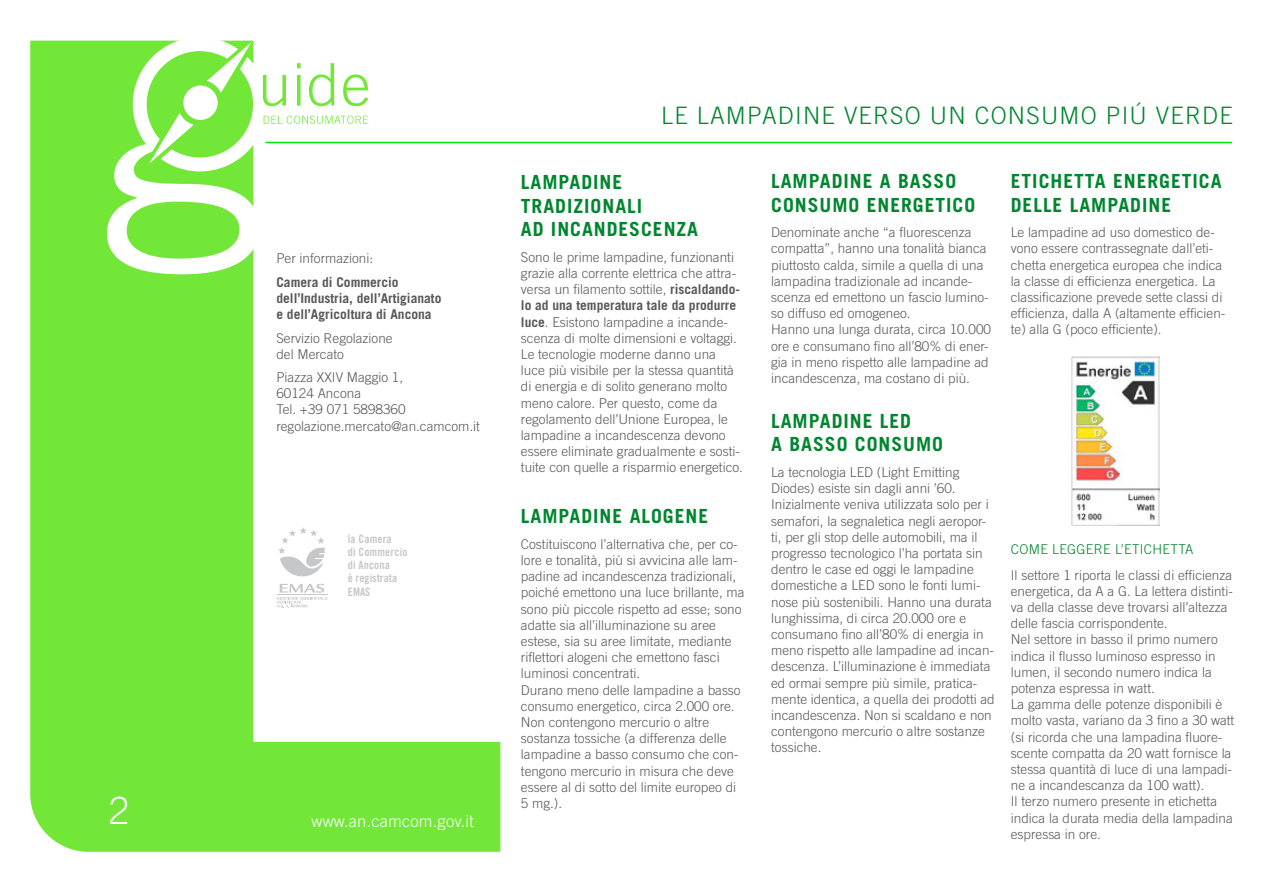
<style>
.page{position:relative;width:1263px;height:893px;background:#fff}
.page>*{position:absolute;margin:0;border:0;box-sizing:border-box;transform-origin:0 0}
.t1{font:300 37.5px "Trade Gothic";color:#fff}
.t2{font:300 24px "Trade Gothic";letter-spacing:.05em;color:#00862f}
.t3{font:700 19.5px/23.4px "Trade Gothic";letter-spacing:.05em;color:#00862f}
.t4{font:300 16.5px "Trade Gothic";letter-spacing:.01em;color:#fff}
.t5{font:300 13.5px/16.2px "Trade Gothic";color:#58585a}
.t6{font:700 13.5px/16.2px "Trade Gothic";color:#58585a}
.t7{font:300 13.5px "Trade Gothic";letter-spacing:.025em;color:#00862f}
.t8{font:11.55px/13.2px "Trade Gothic Bold Cond Twenty";letter-spacing:.01em;color:#c6c7c8}
.s1{font-weight:700}
</style>
<div class="page">
<svg style="left:30px;top:41px;width:470px;height:811px;fill:#72e738"></svg>
<svg style="left:107px;top:40px;width:261px;height:234px"></svg>
<svg style="left:278px;top:527px;width:47px;height:49px"></svg>
<svg style="left:276px;top:584px;width:51px;height:24px"></svg>
<hr style="left:265px;top:142px;width:967px;height:1px;background:#00e809">
<img style="left:1071px;top:357px;width:88px;height:169px">
<h1 class="t1" style="left:108px;top:788px;width:22px">2</h1>
<p class="t5" style="left:276px;top:249px;width:98px">Per informazioni:</p>
<p class="t6" style="left:276px;top:273px;width:167px">Camera di Commercio dell’Industria, dell’Artigianato e dell’Agricoltura di Ancona</p>
<p class="t5" style="left:276px;top:330px;width:118px">Servizio Regolazione del Mercato</p>
<p class="t5" style="left:276px;top:368px;width:205px">Piazza XXIV Maggio 1,<br>60124 Ancona<br>Tel. +39 071 5898360 regolazione.mercato@an.camcom.it</p>
<p class="t8" style="left:348px;top:532px;width:61px">la Camera<br>di Commercio di Ancona<br>è registrata<br>EMAS</p>
<p class="t4" style="left:311px;top:811px;width:164px">www.an.camcom.gov.it</p>
<h2 class="t2" style="left:661px;top:101px;width:573px">LE LAMPADINE VERSO UN CONSUMO PIÚ VERDE</h2>
<h3 class="t3" style="left:521px;top:170px;width:179px">LAMPADINE<br>TRADIZIONALI<br>AD INCANDESCENZA</h3>
<p class="t5" style="left:521px;top:249px;width:224px">Sono le prime lampadine, funzionanti grazie alla corrente elettrica che attra&shy;versa un filamento sottile, <span class="s1">riscaldando&shy;lo ad una temperatura tale da produrre luce</span>. Esistono lampadine a incande&shy;scenza di molte dimensioni e voltaggi.<br>Le tecnologie moderne danno una luce più visibile per la stessa quantità di energia e di solito generano molto meno calore. Per questo, come da regolamento dell’Unione Europea, le lampadine a incandescenza devono essere eliminate gradualmente e sosti&shy;tuite con quelle a risparmio energetico.</p>
<h3 class="t3" style="left:521px;top:504px;width:189px">LAMPADINE ALOGENE</h3>
<p class="t5" style="left:521px;top:536px;width:225px">Costituiscono l’alternativa che, per co&shy;lore e tonalità, più si avvicina alle lam&shy;padine ad incandescenza tradizionali, poiché emettono una luce brillante, ma sono più piccole rispetto ad esse; sono adatte sia all’illuminazione su aree estese, sia su aree limitate, mediante riflettori alogeni che emettono fasci luminosi concentrati.<br>Durano meno delle lampadine a basso consumo energetico, circa 2.000 ore.<br>Non contengono mercurio o altre sostanza tossiche (a differenza delle lampadine a basso consumo che con&shy;tengono mercurio in misura che deve essere al di sotto del limite europeo di 5 mg.).</p>
<h3 class="t3" style="left:771px;top:169px;width:206px">LAMPADINE A BASSO<br>CONSUMO ENERGETICO</h3>
<p class="t5" style="left:771px;top:224px;width:221px">Denominate anche “a fluorescenza compatta”, hanno una tonalità bianca piuttosto calda, simile a quella di una lampadina tradizionale ad incande&shy;scenza ed emettono un fascio lumino&shy;so diffuso ed omogeneo.<br>Hanno una lunga durata, circa 10.000 ore e consumano fino all’80% di ener&shy;gia in meno rispetto alle lampadine ad incandescenza, ma costano di più.</p>
<h3 class="t3" style="left:771px;top:409px;width:173px">LAMPADINE LED<br>A BASSO CONSUMO</h3>
<p class="t5" style="left:771px;top:464px;width:225px">La tecnologia LED (Light Emitting Diodes) esiste sin dagli anni ’60.<br>Inizialmente veniva utilizzata solo per i semafori, la segnaletica negli aeropor&shy;ti, per gli stop delle automobili, ma il progresso tecnologico l’ha portata sin dentro le case ed oggi le lampadine domestiche a LED sono le fonti lumi&shy;nose più sostenibili. Hanno una durata lunghissima, di circa 20.000 ore e consumano fino all’80% di energia in meno rispetto alle lampadine ad incan&shy;descenza. L’illuminazione è immediata ed ormai sempre più simile, pratica&shy;mente identica, a quella dei prodotti ad incandescenza. Non si scaldano e non contengono mercurio o altre sostanze tossiche.</p>
<h3 class="t3" style="left:1011px;top:169px;width:212px">ETICHETTA ENERGETICA<br>DELLE LAMPADINE</h3>
<p class="t5" style="left:1011px;top:224px;width:216px">Le lampadine ad uso domestico de&shy;vono essere contrassegnate dall’eti&shy;chetta energetica europea che indica la classe di efficienza energetica. La classificazione prevede sette classi di efficienza, dalla A (altamente efficien&shy;te) alla G (poco efficiente).</p>
<p class="t7" style="left:1011px;top:541px;width:184px">COME LEGGERE L’ETICHETTA</p>
<p class="t5" style="left:1011px;top:566px;width:225px">Il settore 1 riporta le classi di efficienza energetica, da A a G. La lettera distinti&shy;va della classe deve trovarsi all’altezza delle fascia corrispondente.<br>Nel settore in basso il primo numero indica il flusso luminoso espresso in lumen, il secondo numero indica la potenza espressa in watt.<br>La gamma delle potenze disponibili è molto vasta, variano da 3 fino a 30 watt (si ricorda che una lampadina fluore&shy;scente compatta da 20 watt fornisce la stessa quantità di luce di una lampadi&shy;ne a incandescanza da 100 watt).<br>Il terzo numero presente in etichetta indica la durata media della lampadina espressa in ore.</p>
</div>
